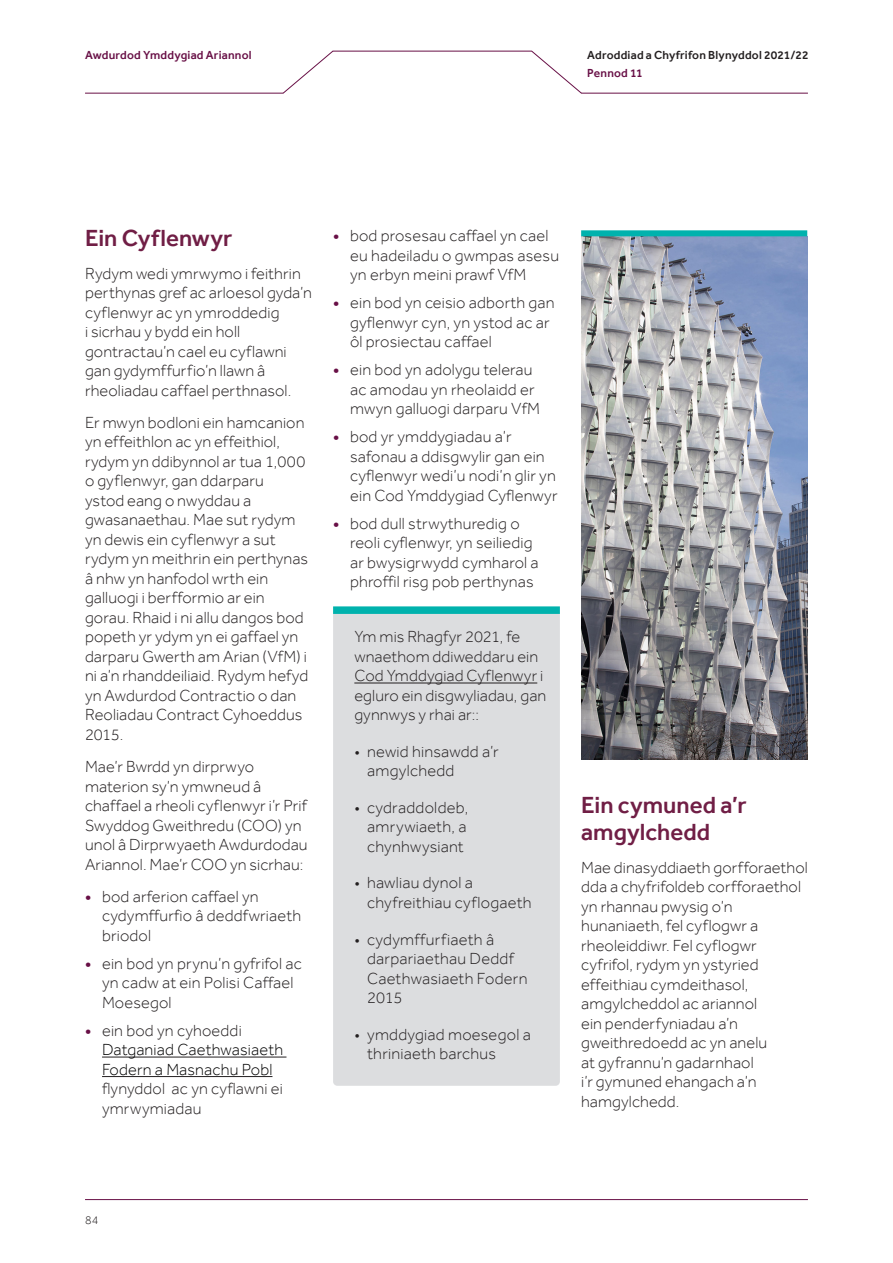
<style>
.page{position:relative;width:893px;height:1263px;background:#fff}
.page>*{position:absolute;margin:0;border:0;box-sizing:border-box;transform-origin:0 0}
.t1{font:500 24px/27px "Effra";color:#701e45}
.t2{font:300 16.5px/19.5px "Effra";letter-spacing:.005em;color:#231f20}
.t3{font:300 16.5px/19.5px "Effra";letter-spacing:.01em;color:#000}
.t4{font:500 12px "Effra";letter-spacing:.015em;color:#231f20}
.t5{font:500 12px "Effra";letter-spacing:.015em;color:#681046}
.t6{font:300 12px "Effra";color:#231f20}
.s1{font-weight:500;color:#681046}
.s2{color:#231f20}
</style>
<div class="page">
<hr style="left:85px;top:93px;width:198px;height:1px;background:#681046">
<hr style="left:333px;top:51px;width:199px;height:1px;background:#681046">
<hr style="left:581px;top:93px;width:227px;height:1px;background:#681046">
<svg style="left:531px;top:50px;width:51px;height:44px"></svg>
<svg style="left:283px;top:50px;width:50px;height:44px"></svg>
<hr style="left:85px;top:1199px;width:723px;height:1px;background:#681046">
<hr style="left:102px;top:1057px;width:184px;height:1px;background:#231f20">
<hr style="left:102px;top:1076px;width:170px;height:1px;background:#231f20">
<div style="left:333px;top:610px;width:227px;height:476px;background:#dcdddf;border-radius:4px"></div>
<div style="left:333px;top:606px;width:227px;height:8px;background:#00b2ad"></div>
<hr style="left:354px;top:682px;width:183px;height:1px;background:#231f20">
<img style="left:581px;top:236px;width:226px;height:523px">
<div style="left:581px;top:230px;width:226px;height:6px;background:#00b2ad"></div>
<p class="t5" style="left:85px;top:48px;width:168px">Awdurdod Ymddygiad Ariannol</p>
<p class="t4" style="left:587px;top:48px;width:223px">Adroddiad a Chyfrifon Blynyddol 2021/22</p>
<p class="t5" style="left:587px;top:66px;width:57px">Pennod 11</p>
<h1 class="t1" style="left:85px;top:225px;width:149px">Ein Cyflenwyr</h1>
<p class="t2" style="left:85px;top:263px;width:228px">Rydym wedi ymrwymo i feithrin perthynas gref ac arloesol gyda’n cyflenwyr ac yn ymroddedig<br>i sicrhau y bydd ein holl gontractau’n cael eu cyflawni gan gydymffurfio’n llawn â rheoliadau caffael perthnasol.</p>
<p class="t2" style="left:85px;top:412px;width:225px">Er mwyn bodloni ein hamcanion yn effeithlon ac yn effeithiol, rydym yn ddibynnol ar tua 1,000 o gyflenwyr, gan ddarparu<br>ystod eang o nwyddau a gwasanaethau. Mae sut rydym yn dewis ein cyflenwyr a sut rydym yn meithrin ein perthynas â nhw yn hanfodol wrth ein galluogi i berfformio ar ein gorau. Rhaid i ni allu dangos bod popeth yr ydym yn ei gaffael yn darparu Gwerth am Arian (VfM) i ni a’n rhanddeiliaid. Rydym hefyd yn Awdurdod Contractio o dan<br>Reoliadau Contract Cyhoeddus<br>2015.</p>
<p class="t2" style="left:85px;top:757px;width:224px">Mae’r Bwrdd yn dirprwyo materion sy’n ymwneud â chaffael a rheoli cyflenwyr i’r Prif<br>Swyddog Gweithredu (COO) yn unol â Dirprwyaeth Awdurdodau<br>Ariannol. Mae’r COO yn sicrhau:</p>
<p class="t2" style="left:102px;top:886px;width:201px;text-indent:-17px"><span class="s1">•</span> bod arferion caffael yn cydymffurfio â deddfwriaeth briodol</p>
<p class="t2" style="left:102px;top:953px;width:201px;text-indent:-17px"><span class="s1">•</span> ein bod yn prynu’n gyfrifol ac yn cadw at ein Polisi Caffael<br>Moesegol</p>
<p class="t3" style="left:102px;top:1020px;width:183px;text-indent:-17px"><span class="s1">•</span> <span class="s2">ein bod yn cyhoeddi<br></span>Datganiad Caethwasiaeth<br>Fodern a Masnachu Pobl</p>
<p class="t2" style="left:102px;top:1079px;width:182px">flynyddol ac yn cyflawni ei ymrwymiadau</p>
<p class="t2" style="left:350px;top:226px;width:211px;text-indent:-17px"><span class="s1">•</span> bod prosesau caffael yn cael eu hadeiladu o gwmpas asesu yn erbyn meini prawf VfM</p>
<p class="t2" style="left:350px;top:293px;width:206px;text-indent:-17px"><span class="s1">•</span> ein bod yn ceisio adborth gan gyflenwyr cyn, yn ystod ac ar ôl prosiectau caffael</p>
<p class="t2" style="left:350px;top:360px;width:192px;text-indent:-17px"><span class="s1">•</span> ein bod yn adolygu telerau ac amodau yn rheolaidd er mwyn galluogi darparu VfM</p>
<p class="t2" style="left:350px;top:427px;width:209px;text-indent:-17px"><span class="s1">•</span> bod yr ymddygiadau a’r safonau a ddisgwylir gan ein cyflenwyr wedi’u nodi’n glir yn ein Cod Ymddygiad Cyflenwyr</p>
<p class="t2" style="left:350px;top:513px;width:190px;text-indent:-17px"><span class="s1">•</span> bod dull strwythuredig o reoli cyflenwyr, yn seiliedig ar bwysigrwydd cymharol a phroffil risg pob perthynas</p>
<p class="t2" style="left:354px;top:627px;width:194px">Ym mis Rhagfyr 2021, fe wnaethom ddiweddaru ein<br>Cod Ymddygiad Cyflenwyr i egluro ein disgwyliadau, gan gynnwys y rhai ar::</p>
<p class="t2" style="left:367px;top:741px;width:133px;text-indent:-13px">• newid hinsawdd a’r amgylchedd</p>
<p class="t2" style="left:367px;top:797px;width:103px;text-align:justify;text-indent:-13px">• cydraddoldeb, amrywiaeth, a chynhwysiant</p>
<p class="t2" style="left:367px;top:873px;width:166px;text-indent:-13px">• hawliau dynol a chyfreithiau cyflogaeth</p>
<p class="t2" style="left:367px;top:929px;width:162px;text-indent:-13px">• cydymffurfiaeth â darpariaethau Deddf<br>Caethwasiaeth Fodern<br>2015</p>
<p class="t2" style="left:367px;top:1024px;width:165px;text-indent:-13px">• ymddygiad moesegol a thriniaeth barchus</p>
<h1 class="t1" style="left:581px;top:792px;width:167px">Ein cymuned a’r amgylchedd</h1>
<p class="t2" style="left:581px;top:857px;width:228px">Mae dinasyddiaeth gorfforaethol dda a chyfrifoldeb corfforaethol yn rhannau pwysig o’n hunaniaeth, fel cyflogwr a rheoleiddiwr. Fel cyflogwr cyfrifol, rydym yn ystyried effeithiau cymdeithasol, amgylcheddol ac ariannol<br>ein penderfyniadau a’n gweithredoedd ac yn anelu<br>at gyfrannu’n gadarnhaol<br>i’r gymuned ehangach a’n hamgylchedd.</p>
<p class="t6" style="left:85px;top:1213px;width:15px">84</p>
</div>
